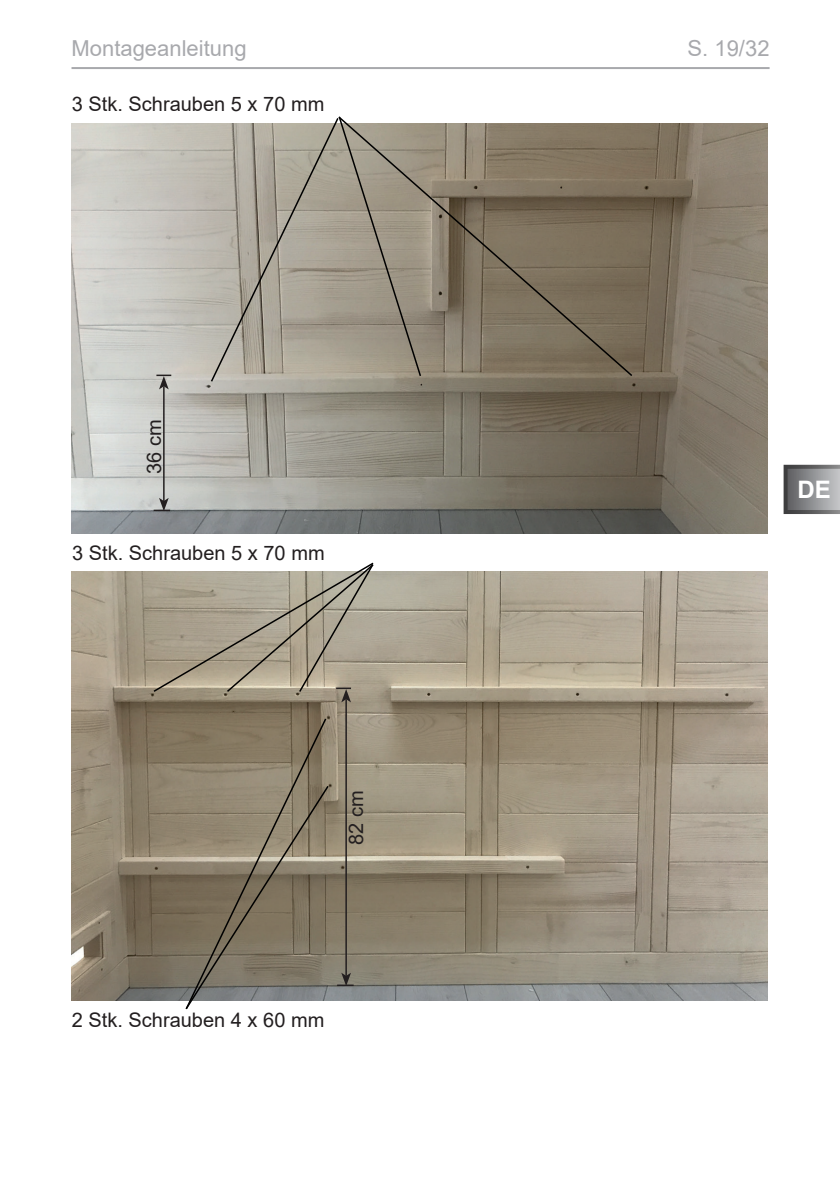
<style>
.page{position:relative;width:840px;height:1191px;background:#fff}
.page>*{position:absolute;margin:0;border:0;box-sizing:border-box;transform-origin:0 0}
.t1{font:700 24px "Arial";color:#fff}
.t2{font:22px "Arial";color:#a8a9ad}
.t3{font:20px "Arial";color:#231f20}
</style>
<div class="page">
<svg style="left:783px;top:465px;width:56px;height:49px;background:#858688"></svg>
<hr style="left:71px;top:67px;width:698px;height:2px;background:#a8a9ad">
<img style="left:71px;top:123px;width:695px;height:410px">
<hr style="left:163px;top:386px;width:1px;height:115px;background:#231f20">
<svg style="left:156px;top:374px;width:15px;height:15px"></svg>
<svg style="left:153px;top:498px;width:17px;height:13px"></svg>
<svg style="left:422px;top:123px;width:211px;height:255px;background:#807461"></svg>
<svg style="left:209px;top:116px;width:213px;height:267px;background:#a7a194"></svg>
<img style="left:71px;top:571px;width:695px;height:429px">
<svg style="left:184px;top:717px;width:143px;height:67px;background:#877a64"></svg>
<svg style="left:184px;top:784px;width:146px;height:226px;background:#887f6e"></svg>
<hr style="left:345px;top:699px;width:2px;height:276px;background:#231f20">
<svg style="left:152px;top:562px;width:223px;height:140px;background:#aca493"></svg>
<svg style="left:337px;top:972px;width:16px;height:14px"></svg>
<p class="t2" style="left:71px;top:33px;width:176px">Montageanleitung</p>
<p class="t2" style="left:687px;top:33px;width:83px">S. 19/32</p>
<p class="t3" style="left:72px;top:90px;width:254px">3 Stk. Schrauben 5 x 70 mm</p>
<p class="t3" style="left:140px;top:474px;width:56px;rotate:-90deg">36 cm</p>
<p class="t3" style="left:72px;top:539px;width:254px">3 Stk. Schrauben 5 x 70 mm</p>
<p class="t3" style="left:342px;top:845px;width:56px;rotate:-90deg">82 cm</p>
<p class="t3" style="left:72px;top:1005px;width:254px">2 Stk. Schrauben 4 x 60 mm</p>
<p class="t1" style="left:797px;top:472px;width:35px">DE</p>
</div>
